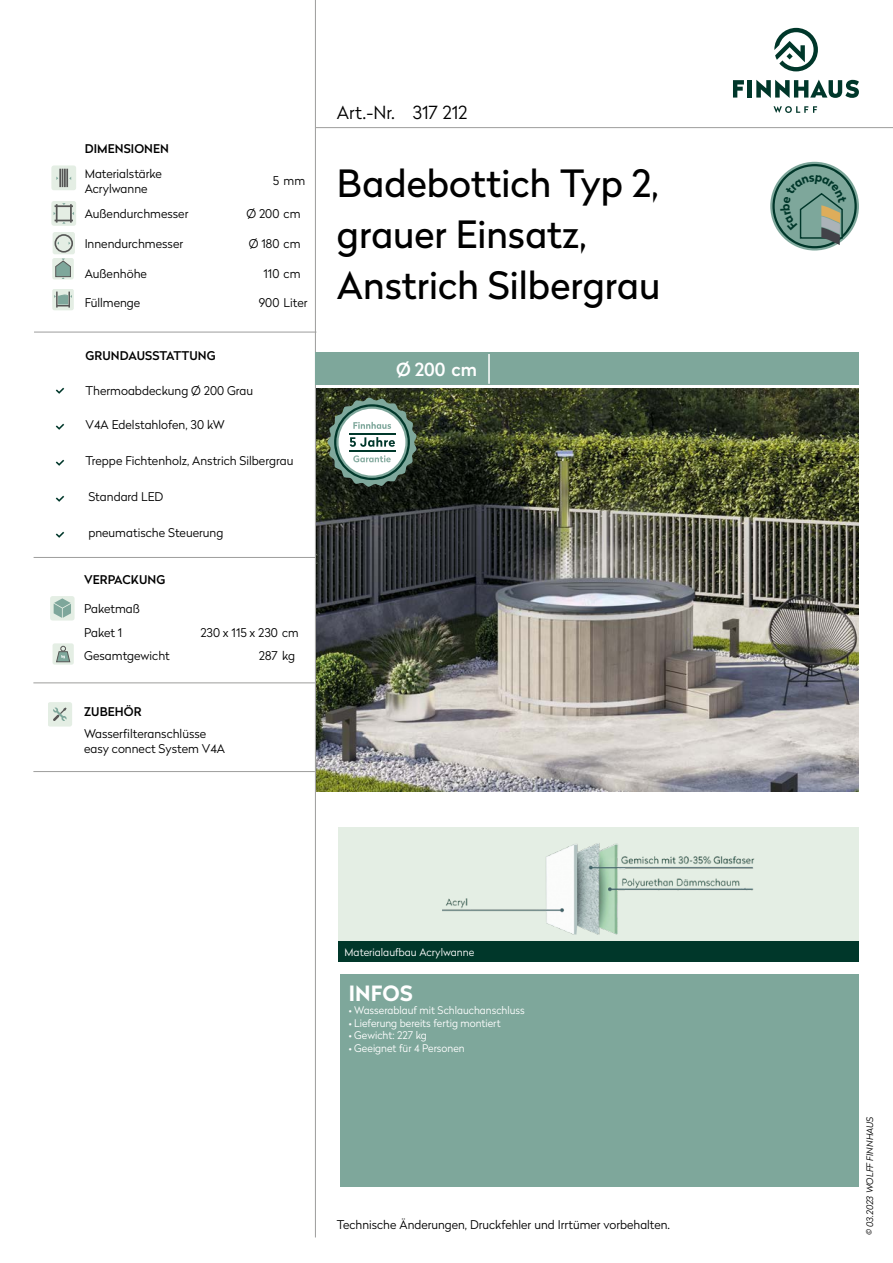
<style>
.page{position:relative;width:893px;height:1263px;background:#fff}
.page>*{position:absolute;margin:0;border:0;box-sizing:border-box;transform-origin:0 0}
.t1{font:37.5px/51px "Radikal";color:#000}
.t2{font:700 21px "Radikal";letter-spacing:.005em;color:#fff}
.t3{font:300 18px "Radikal";color:#000}
.t4{font:500 18px "Radikal";color:#fff}
.t5{font:300 12px/14.4px "Radikal";color:#000}
.t6{font:500 12px "Radikal";letter-spacing:.005em;color:#000}
.t7{font:300 10.5px "Radikal";color:#fff}
.t8{font:italic 300 9px "Radikal";color:#000}
</style>
<div class="page">
<img style="left:316px;top:388px;width:543px;height:404px">
<hr style="left:316px;top:127px;width:577px;height:1px;background:#9d9d9c">
<hr style="left:315px;top:0;width:1px;height:1237px;background:#9d9d9c">
<div style="left:315px;top:352px;width:544px;height:32px;background:#7ea79b"></div>
<div style="left:51px;top:165px;width:25px;height:25px;background:#e4eee4;border-radius:3px"></div>
<svg style="left:56px;top:169px;width:15px;height:18px"></svg>
<div style="left:51px;top:201px;width:25px;height:25px;background:#e4eee4;border-radius:3px"></div>
<svg style="left:54px;top:203px;width:20px;height:21px"></svg>
<div style="left:53px;top:232px;width:22px;height:22px;background:#e4eee4;border-radius:2px"></div>
<div style="left:55px;top:234px;width:18px;height:19px;border:2px solid #575756;border-radius:50%"></div>
<div style="left:52px;top:258px;width:22px;height:21px;background:#e4eee4;border-radius:2px"></div>
<svg style="left:55px;top:259px;width:16px;height:20px"></svg>
<div style="left:52px;top:289px;width:22px;height:21px;background:#e4eee4;border-radius:2px"></div>
<svg style="left:54px;top:292px;width:18px;height:16px"></svg>
<div style="left:48px;top:702px;width:24px;height:24px;background:#e4eee4;border-radius:3px"></div>
<svg style="left:53px;top:707px;width:14px;height:14px"></svg>
<div style="left:50px;top:596px;width:25px;height:24px;background:#e4eee4;border-radius:3px"></div>
<svg style="left:54px;top:598px;width:17px;height:20px"></svg>
<div style="left:53px;top:643px;width:21px;height:22px;background:#e4eee4;border-radius:2px"></div>
<svg style="left:56px;top:646px;width:15px;height:16px"></svg>
<hr style="left:34px;top:557px;width:282px;height:1px;background:#9d9d9c">
<hr style="left:33px;top:771px;width:282px;height:1px;background:#9d9d9c">
<hr style="left:33px;top:682px;width:282px;height:1px;background:#9d9d9c">
<svg style="left:327px;top:398px;width:90px;height:89px"></svg>
<svg style="left:56px;top:388px;width:8px;height:6px"></svg>
<svg style="left:56px;top:424px;width:8px;height:6px"></svg>
<svg style="left:56px;top:460px;width:8px;height:6px"></svg>
<svg style="left:56px;top:496px;width:8px;height:6px"></svg>
<svg style="left:56px;top:532px;width:8px;height:6px"></svg>
<hr style="left:34px;top:332px;width:282px;height:1px;background:#9d9d9c">
<hr style="left:488px;top:354px;width:2px;height:30px;background:#fff">
<div style="left:339px;top:827px;width:520px;height:119px;background:#e4eee4"></div>
<img style="left:442px;top:843px;width:313px;height:99px">
<div style="left:339px;top:942px;width:520px;height:20px;background:#00372a"></div>
<div style="left:340px;top:974px;width:519px;height:213px;background:#7ea79b"></div>
<svg style="left:774px;top:28px;width:44px;height:43px"></svg>
<svg style="left:773px;top:106px;width:44px;height:7px"></svg>
<svg style="left:733px;top:80px;width:11px;height:18px"></svg>
<hr style="left:748px;top:80px;width:4px;height:18px;background:#00372a">
<svg style="left:756px;top:80px;width:103px;height:18px"></svg>
<svg style="left:772px;top:164px;width:85px;height:84px;background:#86a69b"></svg>
<p class="t6" style="left:85px;top:140px;width:86px">DIMENSIONEN</p>
<p class="t5" style="left:85px;top:166px;width:79px">Materialstärke<br>Acrylwanne</p>
<p class="t5" style="left:273px;top:173px;width:34px">5 mm</p>
<p class="t5" style="left:85px;top:206px;width:105px">Außendurchmesser</p>
<p class="t5" style="left:246px;top:206px;width:55px">Ø 200 cm</p>
<p class="t5" style="left:85px;top:236px;width:100px">Innendurchmesser</p>
<p class="t5" style="left:249px;top:236px;width:53px">Ø 180 cm</p>
<p class="t5" style="left:85px;top:265px;width:64px">Außenhöhe</p>
<p class="t5" style="left:264px;top:265px;width:38px">110 cm</p>
<p class="t5" style="left:85px;top:295px;width:57px">Füllmenge</p>
<p class="t5" style="left:259px;top:295px;width:50px">900 Liter</p>
<p class="t6" style="left:86px;top:347px;width:132px">GRUNDAUSSTATTUNG</p>
<p class="t5" style="left:86px;top:383px;width:169px">Thermoabdeckung Ø 200 Grau</p>
<p class="t5" style="left:86px;top:417px;width:141px">V4A Edelstahlofen, 30 kW</p>
<p class="t5" style="left:86px;top:453px;width:209px">Treppe Fichtenholz, Anstrich Silbergrau</p>
<p class="t5" style="left:88px;top:489px;width:76px">Standard LED</p>
<p class="t5" style="left:88px;top:525px;width:136px">pneumatische Steuerung</p>
<p class="t6" style="left:84px;top:571px;width:83px">VERPACKUNG</p>
<p class="t5" style="left:84px;top:597px;width:57px;line-height:23.4px">Paketmaß<br>Paket 1</p>
<p class="t5" style="left:200px;top:625px;width:100px">230 x 115 x 230 cm</p>
<p class="t5" style="left:84px;top:648px;width:87px">Gesamtgewicht</p>
<p class="t5" style="left:259px;top:648px;width:38px">287 kg</p>
<p class="t6" style="left:84px;top:703px;width:59px">ZUBEHÖR</p>
<p class="t5" style="left:84px;top:726px;width:143px">Wasserfilteranschlüsse easy connect System V4A</p>
<h3 class="t3" style="left:337px;top:100px;width:132px">Art.-Nr. 317 212</h3>
<h1 class="t1" style="left:337px;top:156px;width:325px">Badebottich Typ 2, grauer Einsatz,<br>Anstrich Silbergrau</h1>
<h3 class="t4" style="left:396px;top:356px;width:83px">Ø 200 cm</h3>
<p class="t7" style="left:345px;top:945px;width:131px">Materialaufbau Acrylwanne</p>
<h2 class="t2" style="left:349px;top:978px;width:65px">INFOS</h2>
<p class="t7" style="left:349px;top:1003px;width:178px">• Wasserablauf mit Schlauchanschluss</p>
<p class="t7" style="left:349px;top:1015px;width:153px">• Lieferung bereits fertig montiert</p>
<p class="t7" style="left:349px;top:1028px;width:80px">• Gewicht: 227 kg</p>
<p class="t7" style="left:349px;top:1041px;width:117px">• Geeignet für 4 Personen</p>
<p class="t5" style="left:337px;top:1217px;width:335px">Technische Änderungen, Druckfehler und Irrtümer vorbehalten.</p>
<p class="t8" style="left:864px;top:1235px;width:120px;rotate:-90deg">© 03.2023 WOLFF FINNHAUS</p>
</div>
